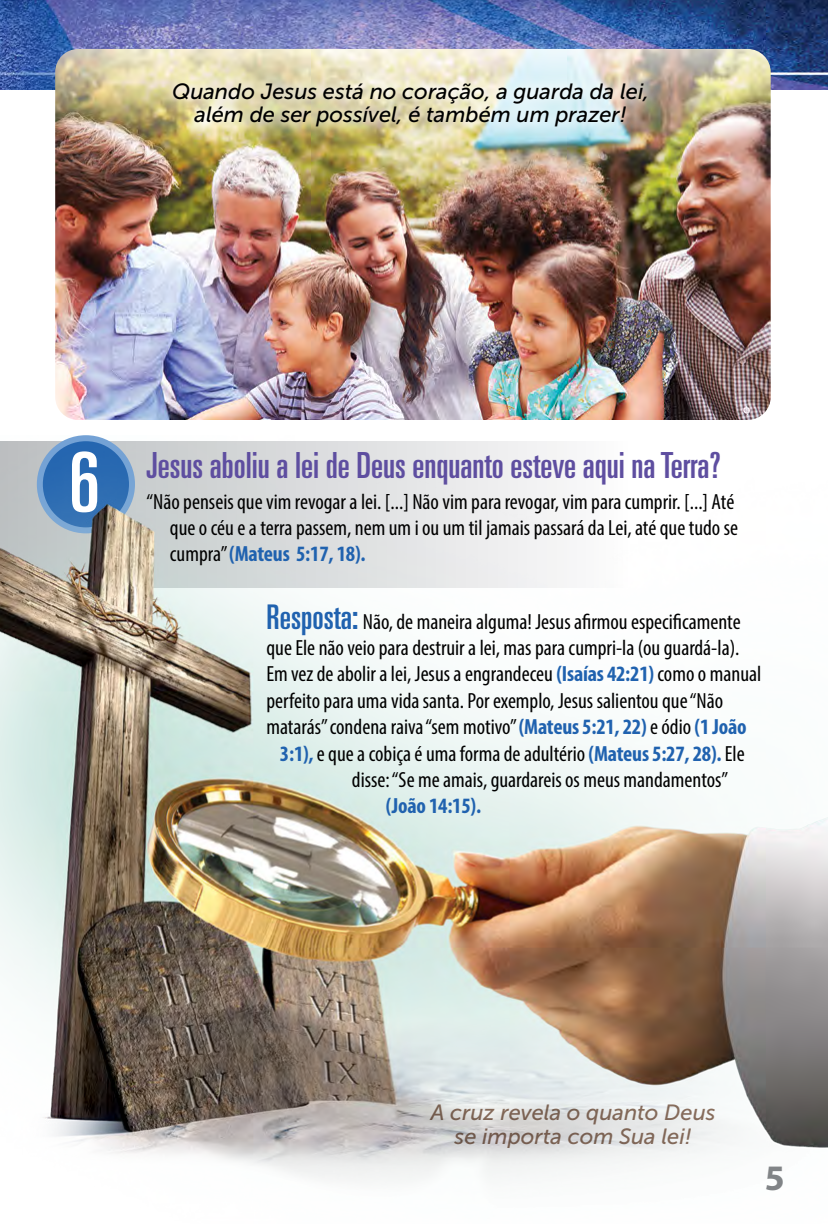
<style>
.page{position:relative;width:828px;height:1224px;background:#fff}
.page>*{position:absolute;margin:0;border:0;box-sizing:border-box;transform-origin:0 0}
.t1{font:ultra-condensed 83px "Univers";color:#fff}
.t2{font:ultra-condensed 36px "Univers";color:#5e4ea0}
.t3{font:700 36px "Myriad Pro";color:#808285}
.t4{font:condensed 22px/26.4px "Myriad Pro";color:#000}
.t5{font:italic 22px/23.8px "Museo Sans 500";color:#000;text-align:center}
.t6{font:italic 22px/23.8px "Museo Sans 500";color:#8e7160;text-align:center}
.t7{font:700 condensed 22px "Myriad Pro";letter-spacing:-.01em;color:#2062af}
.s1{font-weight:700;color:#2062af}
.s2{font-family:"Univers";font-stretch:ultra-condensed;font-size:34px;color:#2062af}
</style>
<div class="page">
<img style="left:0;top:436px;width:828px;height:745px">
<img style="left:0;top:0;width:828px;height:90px">
<img style="left:55px;top:49px;width:716px;height:371px">
<div style="left:157px;top:66px;width:505px;height:76px;background:#fff;opacity:.75"></div>
<p class="t5" style="left:172px;top:79px;width:479px">Quando Jesus está no coração, a guarda da lei, além de ser possível, é também um prazer!</p>
<h1 class="t1" style="left:69px;top:435px;width:32px">6</h1>
<h2 class="t2" style="left:146px;top:445px;width:576px">Jesus aboliu a lei de Deus enquanto esteve aqui na Terra?</h2>
<p class="t4" style="left:170px;top:488px;width:570px;text-indent:-23px">“Não penseis que vim revogar a lei. [...] Não vim para revogar, vim para cumprir. [...] Até que o céu e a terra passem, nem um i ou um til jamais passará da Lei, até que tudo se cumpra” <span class="s1">(Mateus 5:17, 18).</span></p>
<p class="t4" style="left:267px;top:608px;width:476px"><span class="s2">Resposta:</span> Não, de maneira alguma! Jesus afirmou especificamente</p>
<p class="t4" style="left:267px;top:634px;width:474px">que Ele não veio para destruir a lei, mas para cumpri-la (ou guardá-la).</p>
<p class="t4" style="left:267px;top:661px;width:496px">Em vez de abolir a lei, Jesus a engrandeceu <span class="s1">(Isaías 42:21)</span> como o manual</p>
<p class="t4" style="left:267px;top:687px;width:458px">perfeito para uma vida santa. Por exemplo, Jesus salientou que “Não</p>
<p class="t4" style="left:267px;top:713px;width:482px">matarás” condena raiva “sem motivo” <span class="s1">(Mateus 5:21, 22)</span> e ódio <span class="s1">(1 João</span></p>
<p class="t4" style="left:280px;top:740px;width:466px"><span class="s1">3:1),</span> e que a cobiça é uma forma de adultério <span class="s1">(Mateus 5:27, 28).</span> Ele</p>
<p class="t4" style="left:352px;top:766px;width:378px">disse: “Se me amais, guardareis os meus mandamentos”</p>
<p class="t7" style="left:386px;top:792px;width:97px">(João 14:15).</p>
<p class="t6" style="left:431px;top:1100px;width:286px">A cruz revela o quanto Deus se importa com Sua lei!</p>
<h2 class="t3" style="left:765px;top:1155px;width:21px">5</h2>
</div>
